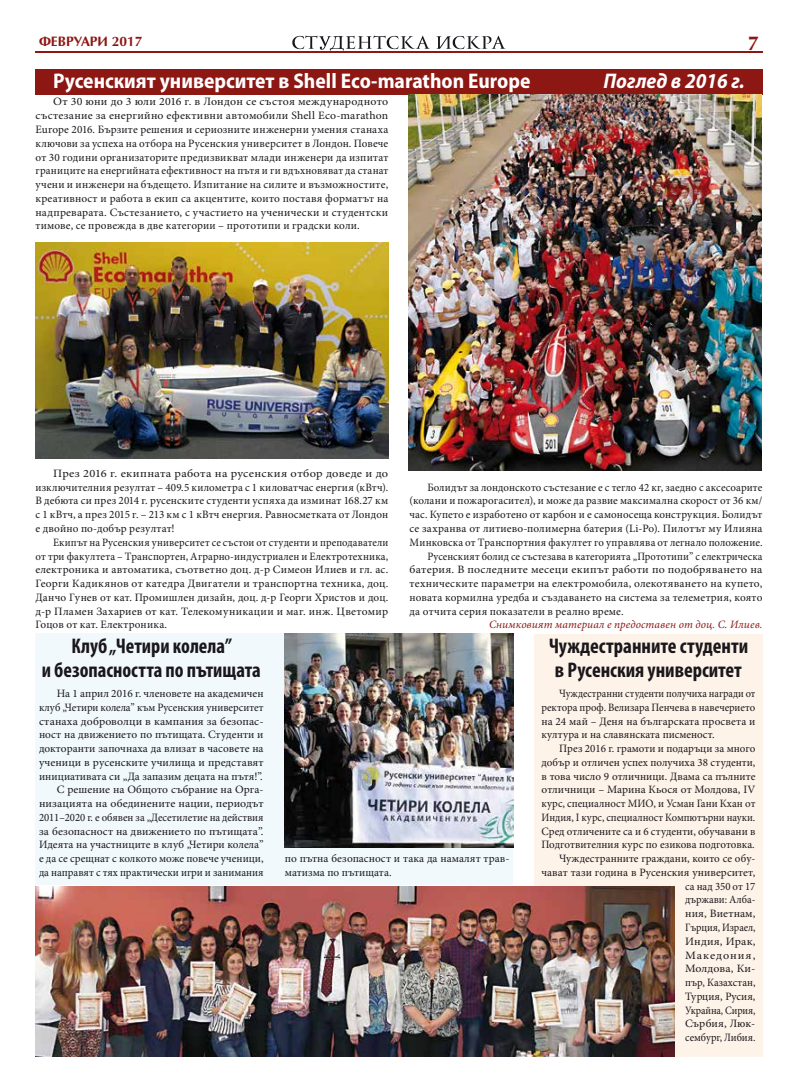
<style>
.page{position:relative;width:798px;height:1092px;background:#fff}
.page>*{position:absolute;margin:0;border:0;box-sizing:border-box;transform-origin:0 0}
.t1{font:700 semi-condensed 21.25px "Myriad Pro";color:#fff}
.t2{font:700 condensed 21.25px/23.8px "Myriad Pro";color:#1a171c}
.t3{font:700 condensed 21.25px/23.8px "Myriad Pro";color:#1a171c;text-align:center;scale:.96 1}
.t4{font:italic 700 semi-condensed 21.25px "Myriad Pro";color:#fff}
.t5{font:700 20px "AG Opus C";color:#8c1713}
.t6{font:700 13.75px "AG Opus C";color:#8c1713}
.t7{font:11.25px/13.8px "Minion Pro";letter-spacing:.005em;color:#1a171c;text-align:right}
.t8{font:11.25px/13.8px "Minion Pro";letter-spacing:.005em;color:#1a171c;text-align:justify;scale:1.06 1}
.t9{font:11.25px/13.8px "Minion Pro";letter-spacing:.005em;color:#1a171c;text-align:justify;scale:.94 1}
.t10{font:11.25px/13.8px "Minion Pro";letter-spacing:.005em;color:#1a171c;text-align:justify;scale:1.1 1}
.t11{font:11.25px/13.8px "Minion Pro";letter-spacing:.005em;color:#1a171c;text-align:justify;scale:.92 1}
.t12{font:11.25px "Minion Pro";letter-spacing:.005em;color:#1a171c;scale:.96 1}
.t13{font:italic 11.25px "Minion Pro";letter-spacing:.01em;color:#8c1713}
</style>
<div class="page">
<svg style="left:436px;top:36px;width:69px;height:13px"></svg>
<svg style="left:292px;top:35px;width:138px;height:17px"></svg>
<hr style="left:35px;top:52px;width:727px;height:1px;background:#8c1713">
<div style="left:534px;top:633px;width:228px;height:423px;background:#fef3e8"></div>
<img style="left:35px;top:886px;width:639px;height:170px">
<div style="left:35px;top:69px;width:727px;height:26px;background:#8c1713"></div>
<img style="left:408px;top:95px;width:353px;height:376px">
<img style="left:35px;top:242px;width:353px;height:216px">
<div style="left:35px;top:633px;width:478px;height:251px;background:#f1f9fd"></div>
<img style="left:285px;top:633px;width:228px;height:214px">
<p class="t6" style="left:39px;top:33px;width:105px">ФЕВРУАРИ 2017</p>
<h2 class="t5" style="left:747px;top:31px;width:13px">7</h2>
<h1 class="t1" style="left:53px;top:67px;width:478px">Русенският университет в Shell Еco-marathon Europe</h1>
<h1 class="t4" style="left:603px;top:67px;width:143px">Поглед в 2016 г.</h1>
<p class="t8" style="left:35px;top:95px;width:334px;text-indent:18px">От 30 юни до 3 юли 2016 г. в Лондон се състоя международното състезание за енергийно ефективни автомобили Shell Еco-marathon Europе 2016. Бързите решения и сериозните инженерни умения станаха ключови за успеха на отбора на Русенския университет в Лондон. Повече от 30 години организаторите предизвикват млади инженери да изпитат границите на енергийната ефективност на пътя и ги вдъхновяват да станат учени и инженери на бъдещето. Изпитание на силите и възможностите, креативност и работа в екип са акцентите, които поставя форматът на надпреварата. Състезанието, с участието на ученически и студентски тимове, се провежда в две категории – прототипи и градски коли.</p>
<p class="t10" style="left:35px;top:466px;width:322px;text-indent:18px">През 2016 г. екипната работа на русенския отбор доведе и до изключителния резултат – 409.5 километра с 1 киловатчас енергия (кВтч).<br>В дебюта си през 2014 г. русенските студенти успяха да изминат 168.27 км с 1 кВтч, а през 2015 г. – 213 км с 1 кВтч енергия. Равносметката от Лондон е двойно по-добър резултат!</p>
<p class="t9" style="left:35px;top:535px;width:377px;text-indent:18px">Екипът на Русенския университет се състои от студенти и преподаватели от три факултета – Транспортен, Аграрно-индустриален и Електротехника, електроника и автоматика, съответно доц. д-р Симеон Илиев и гл. ас.<br>Георги Кадикянов от катедра Двигатели и транспортна техника, доц.<br>Данчо Гунев от кат. Промишлен дизайн, доц. д-р Георги Христов и доц. д-р Пламен Захариев от кат. Телекомуникации и маг. инж. Цветомир Гоцов от кат. Електроника.</p>
<p class="t7" style="left:427px;top:480px;width:336px">Болидът за лондонското състезание е с тегло 42 кг, заедно с аксесоарите</p>
<p class="t7" style="left:409px;top:494px;width:354px">(колани и пожарогасител), и може да развие максимална скорост от 36 км/</p>
<p class="t7" style="left:409px;top:508px;width:354px">час. Купето е изработено от карбон и е самоносеща конструкция. Болидът</p>
<p class="t7" style="left:409px;top:521px;width:354px">се захранва от литиево-полимерна батерия (Li-Po). Пилотът му Илияна</p>
<p class="t12" style="left:409px;top:534px;width:369px">Минковска от Транспортния факултет го управлява от легнало положение.</p>
<p class="t9" style="left:427px;top:549px;width:358px">Русенският болид се състезава в категорията „Прототипи” с електрическа</p>
<p class="t8" style="left:409px;top:563px;width:334px">батерия. В последните месеци екипът работи по подобряването на</p>
<p class="t7" style="left:409px;top:576px;width:354px">техническите параметри на електромобила, олекотяването на купето,</p>
<p class="t7" style="left:409px;top:590px;width:354px">новата кормилна уредба и създаването на система за телеметрия, която</p>
<p class="t7" style="left:409px;top:604px;width:215px">да отчита серия показатели в реално време.</p>
<p class="t13" style="left:489px;top:617px;width:275px">Снимковият материал е предоставен от доц. С. Илиев.</p>
<h1 class="t3" style="left:42px;top:633px;width:230px">Клуб „Четири колела”<br>и безопасността по пътищата</h1>
<p class="t7" style="left:39px;top:686px;width:226px">На 1 април 2016 г. членовете на академичен клуб „Четири колела” към Русенския университет станаха доброволци в кампания за безопас&shy;ност на движението по пътищата. Студенти и докторанти започнаха да влизат в часовете на ученици в русенските училища и представят инициативата си „Да запазим децата на пътя!”.<br>С решение на Общото събрание на Орга&shy;низацията на обединените нации, периодът 2011–2020 г. е обявен за „Десетилетие на действия за безопасност на движението по пътищата”.<br>Идеята на участниците в клуб „Четири колела” е да се срещнат с колкото може повече ученици, да направят с тях практически игри и занимания</p>
<p class="t7" style="left:285px;top:851px;width:226px;text-align:left">по пътна безопасност и така да намалят трав&shy;матизма по пътищата.</p>
<h1 class="t2" style="left:548px;top:634px;width:201px">Чуждестранните студенти в Русенския университет</h1>
<p class="t11" style="left:541px;top:686px;width:234px;text-indent:18px">Чуждестранни студенти получиха награди от ректора проф. Велизара Пенчева в навечерието на 24 май – Деня на българската просвета и култура и на славянската писменост.</p>
<p class="t7" style="left:541px;top:741px;width:215px">През 2016 г. грамоти и подаръци за много добър и отличен успех получиха 38 студенти, в това число 9 отличници. Двама са пълните отличници – Марина Кьося от Молдова, ІV курс, специалност МИО, и Усман Гани Кхан от<br>Индия, І курс, специалност Компютърни науки.<br>Сред отличените са и 6 студенти, обучавани в<br>Подготвителния курс по езикова подготовка.<br>Чуждестранните граждани, които се обу&shy;чават тази година в Русенския университет, са над 350 от 17<br>държави: Алба-<br>ния, Виетнам,<br>Гърция, Израел,<br>Индия, Ирак,<br>Македония,<br>Молдова, Ки-<br>пър, Казахстан,<br>Турция, Русия,<br>Украйна, Сирия,<br>Сърбия, Люк-<br>сембург, Либия.</p>
</div>
